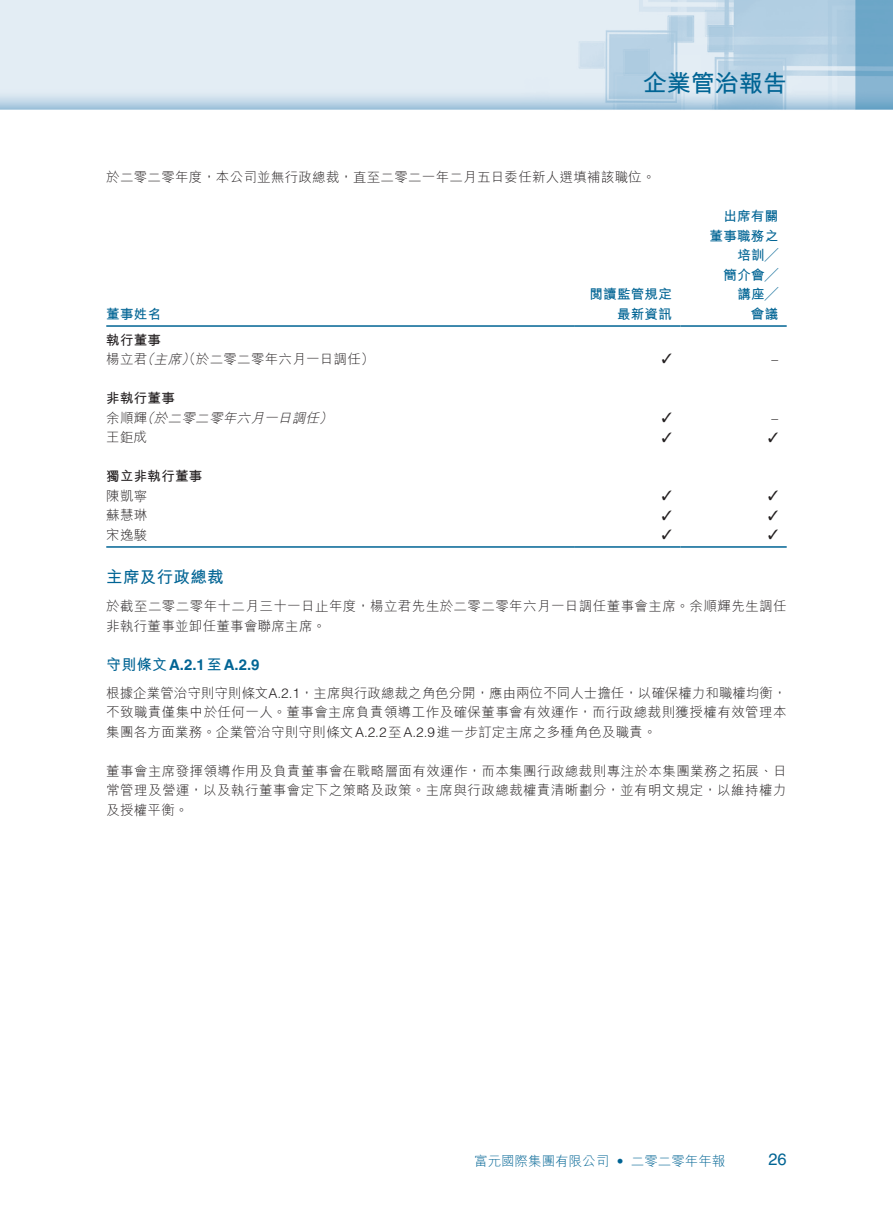
<style>
.page{position:relative;width:893px;height:1212px;background:#fff}
.page>*{position:absolute;margin:0;border:0;box-sizing:border-box;transform-origin:0 0}
.t1{font:700 24px "M Hei HK";color:#006494}
._01_H1{font:700 16.5px "M Hei HK";letter-spacing:.02em;color:#006494}
.t2{font:16.5px "Helvetica LT Std";color:#006494}
._02_H2{font:700 15px "Helvetica LT Std";color:#006494}
._00_txt{font:300 13.5px/19.5px "M Hei HK";letter-spacing:.03em;color:#231f20;text-align:justify}
._50_Table_txt{font:700 13.5px "M Hei HK";letter-spacing:.02em;color:#006494}
._50_Table_txt-2{font:300 13.5px "M Hei HK";letter-spacing:.02em;color:#231f20}
.t3{font:300 13.5px "M Hei HK";color:#006494}
._50_Table_txt-3{font:italic 300 13.5px "M Hei HK";color:#231f20}
._50_Table_txt-4{font:700 13.5px "M Hei HK";letter-spacing:.02em;color:#231f20}
._00_txt-2{font:300 13.5px "Helvetica LT Std";color:#231f20}
.t4{font:300 13.5px "Helvetica LT Std";color:#006494}
.s1{font-style:italic}
.s2{font-family:"M Hei HK"}
.s3{font-family:"Helvetica LT Std"}
</style>
<div class="page">
<img style="left:0;top:0;width:893px;height:110px">
<hr style="left:106px;top:325px;width:468px;height:2px;background:#006494">
<hr style="left:574px;top:325px;width:106px;height:2px;background:#006494">
<hr style="left:680px;top:325px;width:107px;height:2px;background:#006494">
<hr style="left:106px;top:546px;width:468px;height:2px;background:#006494">
<hr style="left:574px;top:546px;width:106px;height:2px;background:#006494">
<hr style="left:680px;top:546px;width:107px;height:2px;background:#006494">
<h1 class="t1" style="left:643px;top:65px;width:145px">企業管治報告</h1>
<p class="_00_txt" style="left:106px;top:167px;width:551px">於二零二零年度，本公司並無行政總裁，直至二零二一年二月五日委任新人選填補該職位。</p>
<p class="_50_Table_txt" style="left:106px;top:304px;width:56px">董事姓名</p>
<p class="_50_Table_txt-4" style="left:106px;top:330px;width:56px">執行董事</p>
<p class="_50_Table_txt-3" style="left:140px;top:352px;width:18px">（</p>
<p class="_50_Table_txt-2" style="left:181px;top:352px;width:195px"><span class="s1">）</span>（於二零二零年六月一日調任(</p>
<p class="_50_Table_txt-2" style="left:106px;top:352px;width:43px">楊立君</p>
<p class="_50_Table_txt-4" style="left:106px;top:388px;width:70px">非執行董事</p>
<p class="_50_Table_txt-3" style="left:154px;top:352px;width:32px">主席</p>
<p class="_50_Table_txt" style="left:589px;top:284px;width:84px">閱讀監管規定</p>
<p class="_50_Table_txt" style="left:617px;top:304px;width:56px">最新資訊</p>
<p class="_50_Table_txt" style="left:723px;top:206px;width:56px">出席有關</p>
<p class="_50_Table_txt" style="left:709px;top:226px;width:70px">董事職務之</p>
<p class="_50_Table_txt" style="left:737px;top:245px;width:42px">培訓╱</p>
<p class="_50_Table_txt" style="left:724px;top:265px;width:56px">簡介會╱</p>
<p class="_50_Table_txt" style="left:737px;top:284px;width:42px">講座╱</p>
<p class="_50_Table_txt" style="left:751px;top:304px;width:29px">會議</p>
<p class="_00_txt-2" style="left:771px;top:351px;width:8px">–</p>
<p class="_50_Table_txt-3" style="left:140px;top:411px;width:18px">（</p>
<p class="_50_Table_txt-3" style="left:319px;top:411px;width:18px">(</p>
<p class="_50_Table_txt-3" style="left:154px;top:411px;width:170px">於二零二零年六月一日調任</p>
<p class="_50_Table_txt-2" style="left:106px;top:411px;width:43px">余順輝</p>
<p class="_50_Table_txt-2" style="left:106px;top:430px;width:43px">王鉅成</p>
<p class="_50_Table_txt-4" style="left:106px;top:466px;width:98px">獨立非執行董事</p>
<p class="_50_Table_txt-2" style="left:106px;top:489px;width:43px">陳凱寧</p>
<p class="_50_Table_txt-2" style="left:106px;top:508px;width:43px">蘇慧琳</p>
<p class="_50_Table_txt-2" style="left:106px;top:528px;width:43px">宋逸駿</p>
<p class="_01_H1" style="left:106px;top:565px;width:119px">主席及行政總裁</p>
<p class="_00_txt" style="left:106px;top:596px;width:682px">於截至二零二零年十二月三十一日止年度，楊立君先生於二零二零年六月一日調任董事會主席。余順輝先生調任非執行董事並卸任董事會聯席主席。</p>
<p class="_02_H2" style="left:106px;top:655px;width:155px"><span class="s2">守則條文</span>A.2.1<span class="s2">至</span>A.2.9</p>
<p class="_00_txt" style="left:106px;top:683px;width:682px">根據企業管治守則守則條文<span class="s3">A.2.1</span>，主席與行政總裁之角色分開，應由兩位不同人士擔任，以確保權力和職權均衡，不致職責僅集中於任何一人。董事會主席負責領導工作及確保董事會有效運作，而行政總裁則獲授權有效管理本集團各方面業務。企業管治守則守則條文<span class="s3">A.2.2</span>至<span class="s3">A.2.9</span>進一步訂定主席之多種角色及職責。</p>
<p class="_00_txt" style="left:106px;top:761px;width:682px">董事會主席發揮領導作用及負責董事會在戰略層面有效運作，而本集團行政總裁則專注於本集團業務之拓展、日常管理及營運，以及執行董事會定下之策略及政策。主席與行政總裁權責清晰劃分，並有明文規定，以維持權力及授權平衡。</p>
<p class="_00_txt-2" style="left:771px;top:409px;width:8px">–</p>
<p class="t3" style="left:474px;top:1154px;width:136px">富元國際集團有限公司</p>
<p class="t4" style="left:617px;top:1153px;width:8px">•</p>
<p class="t3" style="left:631px;top:1154px;width:96px">二零二零年年報</p>
<p class="t2" style="left:768px;top:1150px;width:20px">26</p>
</div>
